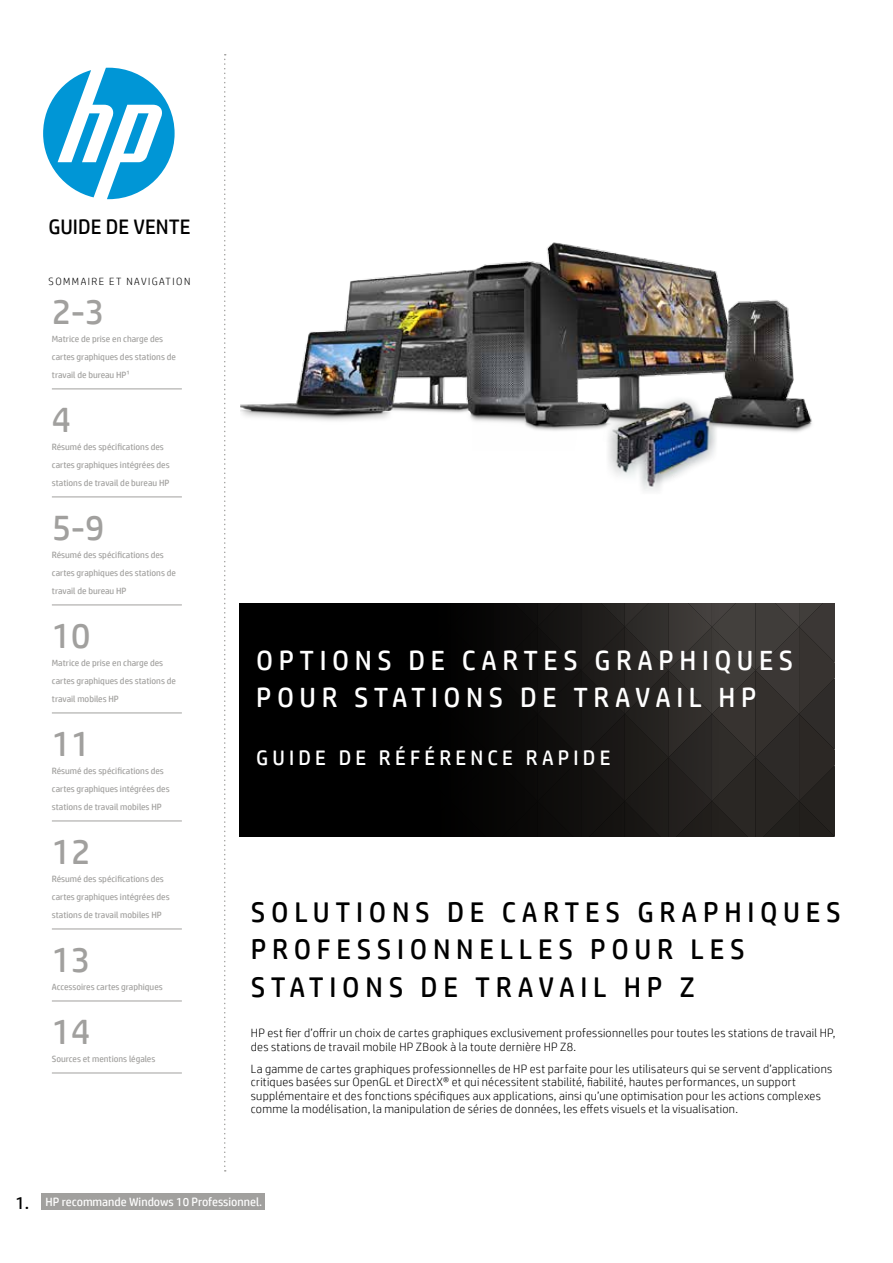
<style>
.page{position:relative;width:893px;height:1263px;background:#fff}
.page>*{position:absolute;margin:0;border:0;box-sizing:border-box;transform-origin:0 0}
.t1{font:36px "HP Simplified";color:#a1a09e}
.t2{font:28.5px/37.5px "HP Simplified";letter-spacing:.2em;color:#000}
.t3{font:27.9px/36.6px "HP Simplified";letter-spacing:.2em;color:#fff}
.t4{font:21px "HP Simplified";letter-spacing:.2em;color:#fff}
.t5{font:21px "HP Simplified";color:#000}
.t6{font:17.7px "HP Simplified";color:#000}
.t7{font:300 12px/13.5px "HP Simplified";letter-spacing:.02em;color:#000}
.t8{font:12px "HP Simplified";color:#fff}
.t9{font:300 10.5px "HP Simplified";letter-spacing:.14em;color:#000}
.t10{font:9px/18px "HP Simplified";color:#a1a09e}
</style>
<div class="page">
<div style="left:41px;top:1193px;width:224px;height:17px;background:#a1a09e"></div>
<img style="left:241px;top:242px;width:571px;height:249px">
<div style="left:240px;top:604px;width:594px;height:233px;background:#000"></div>
<svg style="left:507px;top:604px;width:327px;height:233px"></svg>
<svg style="left:43px;top:68px;width:132px;height:131px"></svg>
<svg style="left:224px;top:54px;width:2px;height:1117px"></svg>
<hr style="left:52px;top:389px;width:130px;height:1px;background:#a1a09e">
<hr style="left:52px;top:497px;width:130px;height:1px;background:#a1a09e">
<hr style="left:52px;top:605px;width:130px;height:1px;background:#a1a09e">
<hr style="left:52px;top:713px;width:130px;height:1px;background:#a1a09e">
<hr style="left:52px;top:821px;width:130px;height:1px;background:#a1a09e">
<hr style="left:52px;top:929px;width:130px;height:1px;background:#a1a09e">
<hr style="left:52px;top:1001px;width:130px;height:1px;background:#a1a09e">
<hr style="left:52px;top:1073px;width:130px;height:1px;background:#a1a09e">
<h3 class="t5" style="left:48px;top:213px;width:143px">Guide de vente</h3>
<p class="t9" style="left:49px;top:275px;width:143px">SOMMAIRE e t navigatio n</p>
<h1 class="t1" style="left:52px;top:288px;width:54px">2-3</h1>
<p class="t10" style="left:52px;top:330px;width:126px">Matrice de prise en charge des cartes graphiques des stations de travail de bureau HP1</p>
<h1 class="t1" style="left:52px;top:396px;width:21px">4</h1>
<p class="t10" style="left:52px;top:438px;width:119px">Résumé des spécifications des cartes graphiques intégrées des stations de travail de bureau HP</p>
<h1 class="t1" style="left:52px;top:504px;width:54px">5-9</h1>
<p class="t10" style="left:52px;top:546px;width:126px">Résumé des spécifications des cartes graphiques des stations de travail de bureau HP</p>
<h1 class="t1" style="left:52px;top:612px;width:40px">10</h1>
<p class="t10" style="left:52px;top:654px;width:126px">Matrice de prise en charge des cartes graphiques des stations de travail mobiles HP</p>
<h1 class="t1" style="left:52px;top:720px;width:40px">11</h1>
<p class="t10" style="left:52px;top:762px;width:119px">Résumé des spécifications des cartes graphiques intégrées des stations de travail mobiles HP</p>
<h1 class="t1" style="left:52px;top:828px;width:40px">12</h1>
<p class="t10" style="left:52px;top:870px;width:119px">Résumé des spécifications des cartes graphiques intégrées des stations de travail mobiles HP</p>
<h1 class="t1" style="left:52px;top:936px;width:40px">13</h1>
<p class="t10" style="left:52px;top:978px;width:112px">Accessoires cartes graphiques</p>
<h1 class="t1" style="left:52px;top:1008px;width:40px">14</h1>
<p class="t10" style="left:52px;top:1050px;width:105px">Sources et mentions légales</p>
<h3 class="t3" style="left:256px;top:642px;width:538px">Optio ns de cartes graphiques pour statio ns de travail HP</h3>
<h3 class="t4" style="left:256px;top:744px;width:356px">G uide de référence rapide</h3>
<h2 class="t2" style="left:251px;top:892px;width:591px">So lutio ns de cartes graphiques pro fessio nnelles pour les statio ns de travail HP</h2>
<h2 class="t2" style="left:680px;top:967px;width:16px">Z</h2>
<p class="t7" style="left:251px;top:1026px;width:586px">HP est fier d’offrir un choix de cartes graphiques exclusivement professionnelles pour toutes les stations de travail HP, des stations de travail mobile HP ZBook à la toute dernière HP Z8.</p>
<p class="t7" style="left:251px;top:1061px;width:583px">La gamme de cartes graphiques professionnelles de HP est parfaite pour les utilisateurs qui se servent d’applications critiques basées sur OpenGL et DirectX® et qui nécessitent stabilité, fiabilité, hautes performances, un support supplémentaire et des fonctions spécifiques aux applications, ainsi qu’une optimisation pour les actions complexes comme la modélisation, la manipulation de séries de données, les effets visuels et la visualisation.</p>
<h3 class="t6" style="left:16px;top:1191px;width:15px">1.</h3>
<p class="t8" style="left:45px;top:1194px;width:218px">HP recommande Windows 10 Professionnel.</p>
</div>
